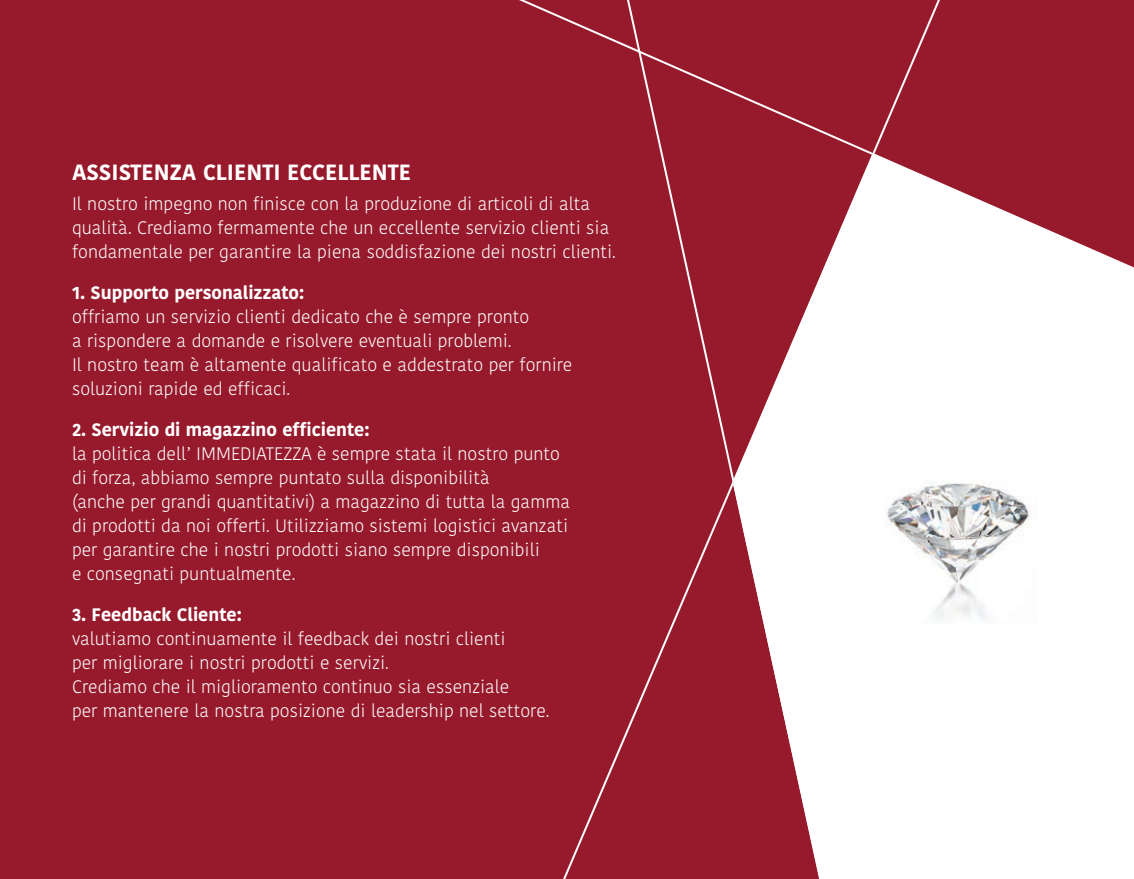
<style>
.page{position:relative;width:1134px;height:879px;background:#971a2c}
.page>*{position:absolute;margin:0;border:0;box-sizing:border-box;transform-origin:0 0}
.t1{font:700 22px "Kohinoor Telugu";color:#fff}
.t2{font:300 18px/24px "Kohinoor Telugu";color:#fff}
.t3{font:700 18px "Kohinoor Telugu";color:#fff}
</style>
<div class="page">
<div style="left:982px;top:345px;width:152px;height:534px;background:#fff"></div>
<svg style="left:519px;top:0;width:615px;height:345px"></svg>
<svg style="left:552px;top:0;width:430px;height:879px"></svg>
<img style="left:876px;top:451px;width:160px;height:172px">
<p class="t1" style="left:72px;top:159px;width:341px">ASSISTENZA CLIENTI ECCELLENTE</p>
<p class="t2" style="left:72px;top:191px;width:545px">Il nostro impegno non finisce con la produzione di articoli di alta qualità. Crediamo fermamente che un eccellente servizio clienti sia fondamentale per garantire la piena soddisfazione dei nostri clienti.</p>
<p class="t3" style="left:72px;top:282px;width:234px">1. Supporto personalizzato:</p>
<p class="t2" style="left:72px;top:304px;width:502px">offriamo un servizio clienti dedicato che è sempre pronto<br>a rispondere a domande e risolvere eventuali problemi.<br>Il nostro team è altamente qualificato e addestrato per fornire soluzioni rapide ed efficaci.</p>
<p class="t3" style="left:72px;top:419px;width:299px">2. Servizio di magazzino efficiente:</p>
<p class="t2" style="left:72px;top:441px;width:500px">la politica dell’ IMMEDIATEZZA è sempre stata il nostro punto di forza, abbiamo sempre puntato sulla disponibilità<br>(anche per grandi quantitativi) a magazzino di tutta la gamma di prodotti da noi offerti. Utilizziamo sistemi logistici avanzati per garantire che i nostri prodotti siano sempre disponibili<br>e consegnati puntualmente.</p>
<p class="t3" style="left:72px;top:604px;width:171px">3. Feedback Cliente:</p>
<p class="t2" style="left:72px;top:626px;width:479px">valutiamo continuamente il feedback dei nostri clienti<br>per migliorare i nostri prodotti e servizi.<br>Crediamo che il miglioramento continuo sia essenziale<br>per mantenere la nostra posizione di leadership nel settore.</p>
</div>
